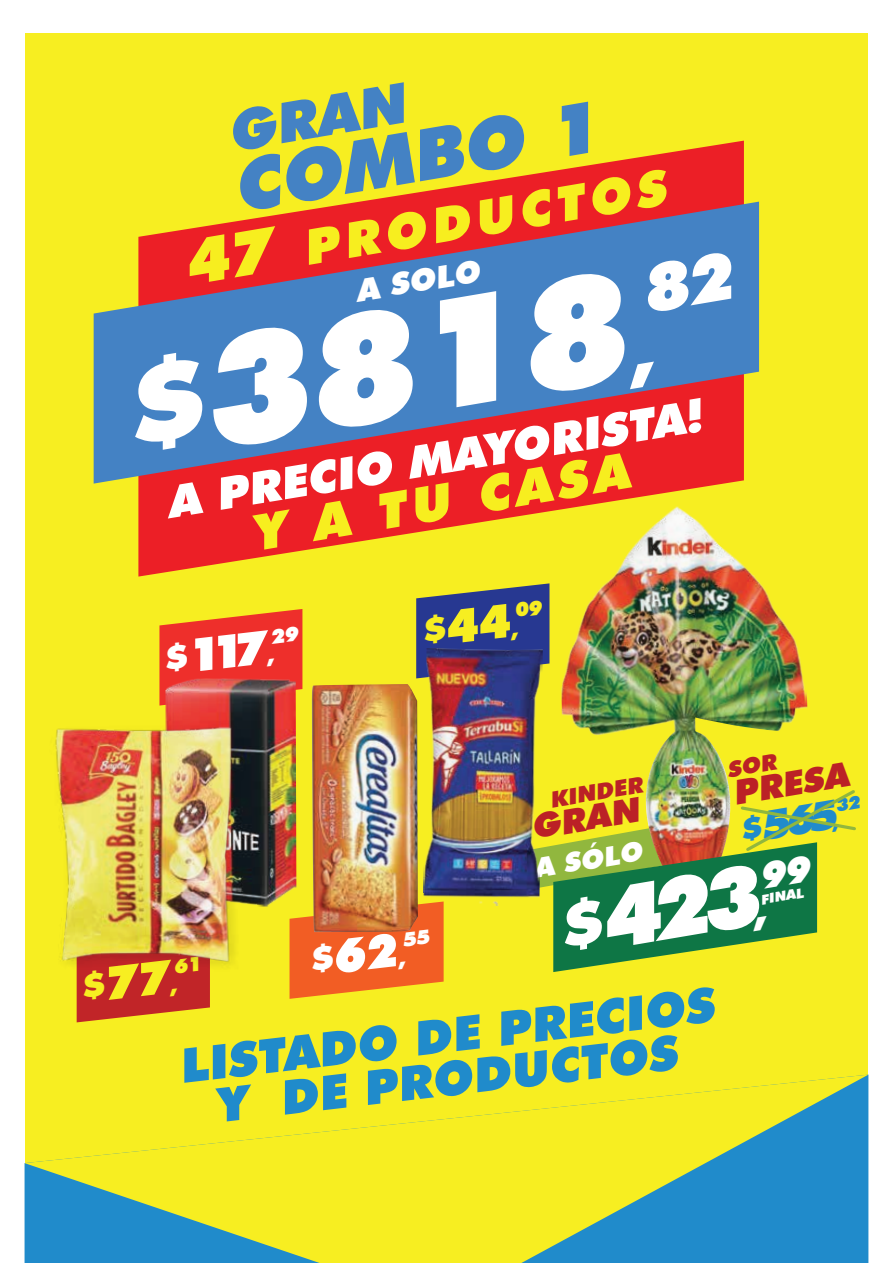
<style>
.page{position:relative;width:893px;height:1263px;background:#fff}
.page>*{position:absolute;margin:0;border:0;box-sizing:border-box;transform-origin:0 0}
.t1{font:italic 900 152.4px "Futura BT";color:#fff}
.t2{font:italic 900 84px "Futura BT";color:#fff}
.t3{font:italic 900 71.25px "Futura BT";color:#4482c4}
.t4{font:italic 900 55.65px "Futura BT";color:#4482c4}
.t5{font:italic 900 49.5px "Futura BT";color:#f7ee1f}
.t6{font:italic 900 48.75px "Futura BT";color:#f7ee1f}
.t7{font:900 47.55px/43.3px "Futura BT";color:#208bcb;text-align:center}
.t8{font:900 46.35px "Futura BT";color:#fff}
.t9{font:italic 900 44.4px "Futura BT";color:#fff}
.t10{font:italic 900 41.25px "Futura BT";color:#208bcb}
.t11{font:italic 900 33.75px "Futura BT";color:#bb2126}
.t12{font:italic 900 30.75px "Futura BT";color:#fff}
.t13{font:italic 900 26.85px "Futura BT";color:#fff}
.t14{font:italic 900 22.2px "Futura BT";color:#bb2126}
.t15{font:italic 900 13.35px "Futura BT";color:#fff}
.s1{font-size:61.95px}
.s2{font-size:106.95px}
.s3{font-size:32.55px}
.s4{font-size:28.95px}
.s5{font-size:58.95px}
</style>
<div class="page">
<div style="left:25px;top:34px;width:843px;height:1162px;background:#f7ee21"></div>
<svg style="left:25px;top:1074px;width:843px;height:189px"></svg>
<img style="left:561px;top:566px;width:247px;height:221px">
<img style="left:165px;top:705px;width:131px;height:202px">
<img style="left:423px;top:678px;width:117px;height:228px">
<img style="left:55px;top:720px;width:192px;height:256px">
<img style="left:311px;top:684px;width:107px;height:217px">
<svg style="left:138px;top:484px;width:606px;height:93px"></svg>
<svg style="left:358px;top:141px;width:386px;height:61px"></svg>
<svg style="left:94px;top:202px;width:665px;height:282px;background:#896582"></svg>
<svg style="left:517px;top:787px;width:339px;height:185px"></svg>
<svg style="left:728px;top:753px;width:49px;height:25px"></svg>
<svg style="left:77px;top:927px;width:133px;height:95px;background:#cb5f31"></svg>
<svg style="left:416px;top:583px;width:133px;height:95px;background:#474879"></svg>
<svg style="left:159px;top:609px;width:143px;height:96px;background:#df4a33"></svg>
<svg style="left:290px;top:901px;width:154px;height:98px;background:#e97228"></svg>
<svg style="left:630px;top:362px;width:24px;height:27px"></svg>
<div style="left:648px;top:250px;width:83px;height:64px;background:#4482c4"></div>
<p class="t4" style="left:221px;top:100px;width:181px;rotate:-10deg">GRAN</p>
<h3 class="t3" style="left:225px;top:146px;width:371px;rotate:-10deg">COMBO 1</h3>
<p class="t6" style="left:180px;top:241px;width:488px;rotate:-10deg"><span class="s1">47</span> PRODUCTOS</p>
<p class="t12" style="left:353px;top:272px;width:127px;rotate:-9deg">A SOLO</p>
<h1 class="t1" style="left:110px;top:319px;width:504px;rotate:-10deg"><span class="s2">$</span>3818</h1>
<p class="t9" style="left:162px;top:475px;width:543px;rotate:-9deg">A PRECIO MAYORISTA!</p>
<p class="t5" style="left:247px;top:505px;width:383px;rotate:-10deg">Y A TU CASA</p>
<p class="t8" style="left:161px;top:631px;width:103px;rotate:-7deg"><span class="s3">$</span> 117</p>
<p class="t11" style="left:729px;top:773px;width:118px;rotate:-10deg">PRESA</p>
<p class="t14" style="left:548px;top:787px;width:95px;rotate:-10deg">KINDER</p>
<p class="t11" style="left:528px;top:808px;width:110px;rotate:-10deg">GRAN</p>
<p class="t10" style="left:736px;top:805px;width:98px;rotate:-10deg"><span class="s4">$</span>565</p>
<p class="t13" style="left:531px;top:853px;width:111px;rotate:-10deg">A SÓLO</p>
<h2 class="t2" style="left:551px;top:877px;width:202px;rotate:-10deg"><span class="s5">$</span>423</h2>
<p class="t15" style="left:759px;top:892px;width:45px;rotate:-10deg">FINAL</p>
<p class="t7" style="left:177px;top:1046px;width:540px;rotate:-7deg">LISTADO DE PRECIOS<br>Y DE PRODUCTOS</p>
</div>
